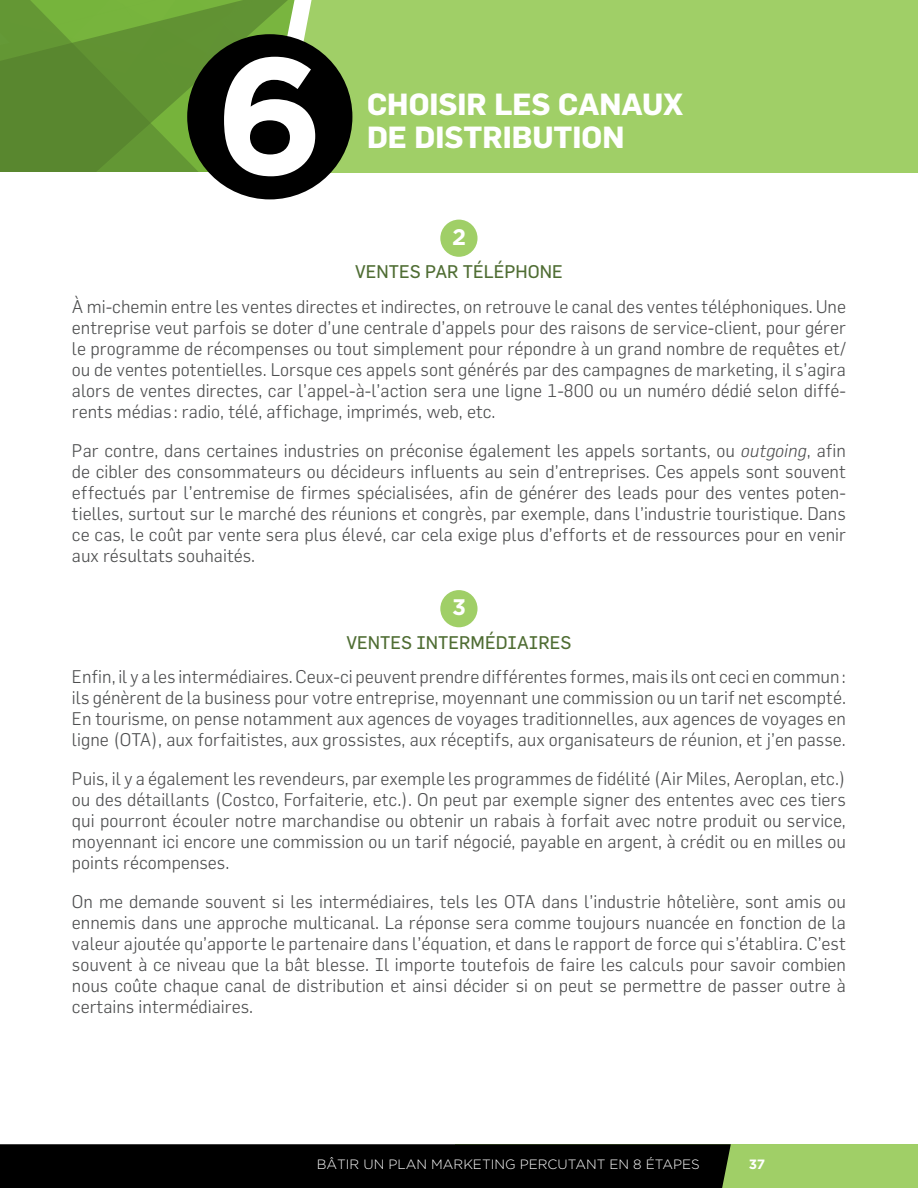
<style>
.page{position:relative;width:918px;height:1188px;background:#fff}
.page>*{position:absolute;margin:0;border:0;box-sizing:border-box;transform-origin:0 0}
.t1{font:700 165.15px "Gotham";color:#fff}
.t2{font:700 30px "Flama";color:#fff}
.t3{font:700 22.5px "Gotham";color:#fff}
.t4{font:300 18px/21px "Flama";color:#4d4e4f;text-align:justify}
.t5{font:18px "Flama";color:#4f6d33}
.t6{font:300 13.5px "Gotham";color:#fff}
.t7{font:700 13.5px "Gotham";color:#fff}
.s1{font-style:italic}
</style>
<div class="page">
<svg style="left:0;top:0;width:54px;height:172px;fill:#59872f"></svg>
<svg style="left:54px;top:0;width:224px;height:173px;fill:#619233"></svg>
<div style="left:278px;top:0;width:640px;height:173px;background:#a0cf67"></div>
<div style="left:187px;top:34px;width:165px;height:165px;background:#000;border-radius:50%"></div>
<div style="left:440px;top:220px;width:38px;height:37px;background:#a0cf67;border-radius:50%"></div>
<div style="left:440px;top:590px;width:38px;height:37px;background:#a0cf67;border-radius:50%"></div>
<div style="left:455px;top:1144px;width:463px;height:44px;background:#a0cf67"></div>
<div style="left:0;top:1144px;width:731px;height:44px;background:#000"></div>
<h1 class="t1" style="left:215px;top:20px;width:111px">6</h1>
<h2 class="t2" style="left:367px;top:86px;width:317px">CHOISIR LES CANAUX</h2>
<h2 class="t2" style="left:367px;top:119px;width:259px">DE DISTRIBUTION</h2>
<p class="t3" style="left:452px;top:224px;width:16px">2</p>
<p class="t5" style="left:355px;top:261px;width:209px">VENTES PAR TÉLÉPHONE</p>
<p class="t4" style="left:72px;top:295px;width:776px">À mi-chemin entre les ventes directes et indirectes, on retrouve le canal des ventes téléphoniques. Une entreprise veut parfois se doter d’une centrale d’appels pour des raisons de service-client, pour gérer le programme de récompenses ou tout simplement pour répondre à un grand nombre de requêtes et/ ou de ventes potentielles. Lorsque ces appels sont générés par des campagnes de marketing, il s’agira alors de ventes directes, car l’appel-à-l’action sera une ligne 1-800 ou un numéro dédié selon diffé&shy;rents médias : radio, télé, affichage, imprimés, web, etc.</p>
<p class="t4" style="left:72px;top:439px;width:776px">Par contre, dans certaines industries on préconise également les appels sortants, ou <span class="s1">outgoing</span>, afin de cibler des consommateurs ou décideurs influents au sein d’entreprises. Ces appels sont souvent effectués par l’entremise de firmes spécialisées, afin de générer des leads pour des ventes poten&shy;tielles, surtout sur le marché des réunions et congrès, par exemple, dans l’industrie touristique. Dans ce cas, le coût par vente sera plus élevé, car cela exige plus d’efforts et de ressources pour en venir aux résultats souhaités.</p>
<p class="t3" style="left:452px;top:594px;width:15px">3</p>
<p class="t5" style="left:347px;top:631px;width:226px">VENTES INTERMÉDIAIRES</p>
<p class="t4" style="left:72px;top:666px;width:775px;text-align:left">Enfin, il y a les intermédiaires. Ceux-ci peuvent prendre différentes formes, mais ils ont ceci en commun: ils génèrent de la business pour votre entreprise, moyennant une commission ou un tarif net escompté.<br>En tourisme, on pense notamment aux agences de voyages traditionnelles, aux agences de voyages en ligne (OTA), aux forfaitistes, aux grossistes, aux réceptifs, aux organisateurs de réunion, et j’en passe.</p>
<p class="t4" style="left:72px;top:768px;width:776px">Puis, il y a également les revendeurs, par exemple les programmes de fidélité (Air Miles, Aeroplan, etc.) ou des détaillants (Costco, Forfaiterie, etc.). On peut par exemple signer des ententes avec ces tiers qui pourront écouler notre marchandise ou obtenir un rabais à forfait avec notre produit ou service, moyennant ici encore une commission ou un tarif négocié, payable en argent, à crédit ou en milles ou points récompenses.</p>
<p class="t4" style="left:72px;top:891px;width:444px">On me demande souvent si les intermédiaires, tels les OTA</p>
<p class="t4" style="left:72px;top:891px;width:776px;text-indent:470px">dans l’industrie hôtelière, sont amis ou ennemis dans une approche multicanal. La réponse sera comme toujours nuancée en fonction de la valeur ajoutée qu’apporte le partenaire dans l’équation, et dans le rapport de force qui s’établira. C’est souvent à ce niveau que la bât blesse. Il importe toutefois de faire les calculs pour savoir combien nous coûte chaque canal de distribution et ainsi décider si on peut se permettre de passer outre à certains intermédiaires.</p>
<p class="t6" style="left:317px;top:1157px;width:384px">BÂTIR UN PLAN MARKETING PERCUTANT EN 8 ÉTAPES</p>
<p class="t7" style="left:749px;top:1157px;width:18px">37</p>
</div>
